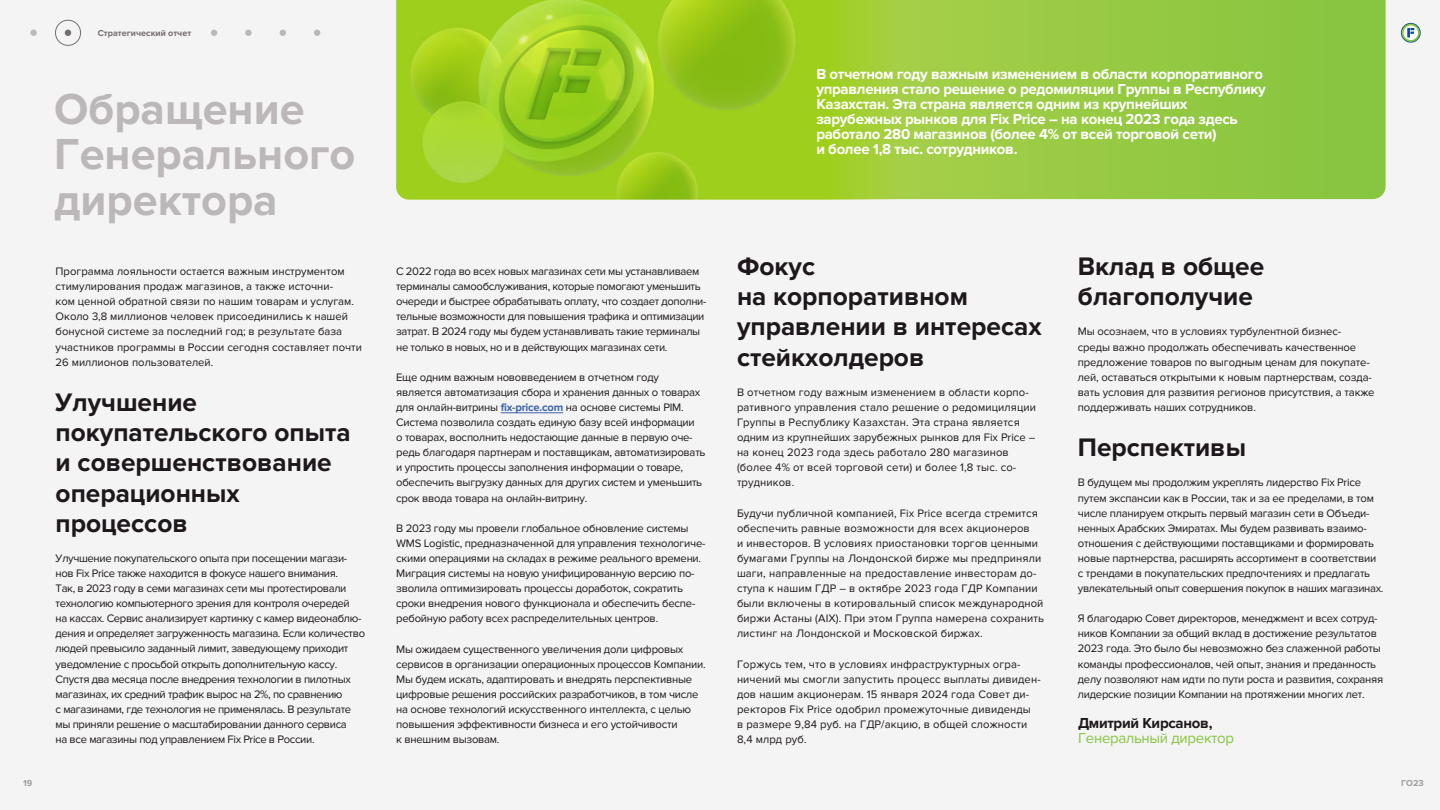
<style>
.page{position:relative;width:1440px;height:810px;background:#f4f4f4}
.page>*{position:absolute;margin:0;border:0;box-sizing:border-box;transform-origin:0 0}
.t1{font:700 45px/45.3px "Proxima Nova";color:#bcb8b9}
.t2{font:700 26.25px/30.2px "Proxima Nova";color:#1e181c}
.t3{font:700 15px/15.1px "Proxima Nova";letter-spacing:-.02em;color:#fff}
.t4{font:15px "Proxima Nova";letter-spacing:-.02em;color:#88c540}
.t5{font:700 15px "Proxima Nova";letter-spacing:-.02em;color:#1e181c}
.t6{font:11.25px/15.1px "Proxima Nova";letter-spacing:-.02em;color:#1e181c}
.t7{font:11.25px/15.1px "Proxima Nova";letter-spacing:.01em;color:#1e181c}
.t8{font:11.25px/15.1px "Proxima Nova";color:#1e181c}
.t9{font:700 9px "Proxima Nova";color:#746e70}
.t10{font:700 9px "Proxima Nova";color:#a29d9e}
.s1{font-weight:700;color:#3b63ae}
</style>
<div class="page">
<svg style="left:1401px;top:23px;width:20px;height:20px"></svg>
<div style="left:30px;top:30px;width:7px;height:6px;background:#bcb8b9;border-radius:50%"></div>
<svg style="left:65px;top:30px;width:6px;height:6px"></svg>
<svg style="left:211px;top:30px;width:6px;height:6px"></svg>
<div style="left:245px;top:30px;width:7px;height:6px;background:#bcb8b9;border-radius:50%"></div>
<svg style="left:280px;top:30px;width:6px;height:6px"></svg>
<svg style="left:314px;top:30px;width:6px;height:6px"></svg>
<div style="left:55px;top:20px;width:26px;height:26px;border:1px solid #746e70;border-radius:50%"></div>
<svg style="left:921px;top:0;width:465px;height:199px;background:#94c943"></svg>
<img style="left:396px;top:0;width:525px;height:200px">
<hr style="left:501px;top:413px;width:62px;height:1px;background:#3b63ae">
<p class="t9" style="left:98px;top:28px;width:95px">Стратегический отчет</p>
<h1 class="t1" style="left:54px;top:88px;width:303px">Обращение<br>Генерального директора</h1>
<p class="t8" style="left:56px;top:264px;width:308px">Программа лояльности остается важным инструментом стимулирования продаж магазинов, а также источни-<br>ком ценной обратной связи по нашим товарам и услугам.<br>Около 3,8 миллионов человек присоединились к нашей бонусной системе за последний год; в результате база участников программы в России сегодня составляет почти 26 миллионов пользователей.</p>
<h2 class="t2" style="left:56px;top:388px;width:297px">Улучшение покупательского опыта и совершенствование операционных процессов</h2>
<p class="t6" style="left:56px;top:551px;width:311px">Улучшение покупательского опыта при посещении магази&shy;нов Fix Price также находится в фокусе нашего внимания.<br>Так, в 2023 году в семи магазинах сети мы протестировали технологию компьютерного зрения для контроля очередей<br>на кассах. Сервис анализирует картинку с камер видеонаблю&shy;дения и определяет загруженность магазина. Если количество людей превысило заданный лимит, заведующему приходит уведомление с просьбой открыть дополнительную кассу.<br>Спустя два месяца после внедрения технологии в пилотных магазинах, их средний трафик вырос на 2%, по сравнению<br>с магазинами, где технология не применялась. В результате мы приняли решение о масштабировании данного сервиса<br>на все магазины под управлением Fix Price в России.</p>
<p class="t3" style="left:816px;top:67px;width:451px">В отчетном году важным изменением в области корпоративного управления стало решение о редомиляции Группы в Республику Казахстан. Эта страна является одним из крупнейших зарубежных рынков для Fix Price – на конец 2023 года здесь работало 280 магазинов (более 4% от всей торговой сети)<br>и более 1,8 тыс. сотрудников.</p>
<p class="t6" style="left:396px;top:264px;width:312px">С 2022 года во всех новых магазинах сети мы устанавливаем терминалы самообслуживания, которые помогают уменьшить очереди и быстрее обрабатывать оплату, что создает дополни&shy;тельные возможности для повышения трафика и оптимизации затрат. В 2024 году мы будем устанавливать такие терминалы не только в новых, но и в действующих магазинах сети.</p>
<p class="t6" style="left:396px;top:370px;width:311px">Еще одним важным нововведением в отчетном году является автоматизация сбора и хранения данных о товарах для онлайн-витрины <span class="s1">fix-price.com</span> на основе системы PIM.<br>Система позволила создать единую базу всей информации<br>о товарах, восполнить недостающие данные в первую оче&shy;редь благодаря партнерам и поставщикам, автоматизировать и упростить процессы заполнения информации о товаре, обеспечить выгрузку данных для других систем и уменьшить срок ввода товара на онлайн-витрину.</p>
<p class="t6" style="left:396px;top:521px;width:311px">В 2023 году мы провели глобальное обновление системы WMS Logistic, предназначенной для управления технологиче&shy;скими операциями на складах в режиме реального времени.<br>Миграция системы на новую унифицированную версию по&shy;зволила оптимизировать процессы доработок, сократить сроки внедрения нового функционала и обеспечить беспе&shy;ребойную работу всех распределительных центров.</p>
<p class="t6" style="left:396px;top:641px;width:311px">Мы ожидаем существенного увеличения доли цифровых сервисов в организации операционных процессов Компании.<br>Мы будем искать, адаптировать и внедрять перспективные цифровые решения российских разработчиков, в том числе на основе технологий искусственного интеллекта, с целью повышения эффективности бизнеса и его устойчивости<br>к внешним вызовам.</p>
<h2 class="t2" style="left:737px;top:252px;width:306px">Фокус<br>на корпоративном управлении в интересах стейкхолдеров</h2>
<p class="t7" style="left:737px;top:385px;width:301px">В отчетном году важным изменением в области корпо&shy;ративного управления стало решение о редомициляции Группы в Республику Казахстан. Эта страна является одним из крупнейших зарубежных рынков для Fix Price – на конец 2023 года здесь работало 280 магазинов (более 4% от всей торговой сети) и более 1,8 тыс. со&shy;трудников.</p>
<p class="t7" style="left:737px;top:506px;width:309px">Будучи публичной компанией, Fix Price всегда стремится обеспечить равные возможности для всех акционеров<br>и инвесторов. В условиях приостановки торгов ценными бумагами Группы на Лондонской бирже мы предприняли шаги, направленные на предоставление инвесторам до&shy;ступа к нашим ГДР – в октябре 2023 года ГДР Компании были включены в котировальный список международной биржи Астаны (AIX). При этом Группа намерена сохранить листинг на Лондонской и Московской биржах.</p>
<p class="t7" style="left:737px;top:656px;width:305px">Горжусь тем, что в условиях инфраструктурных огра&shy;ничений мы смогли запустить процесс выплаты дивиден&shy;дов нашим акционерам. 15 января 2024 года Совет ди&shy;ректоров Fix Price одобрил промежуточные дивиденды<br>в размере 9,84 руб. на ГДР/акцию, в общей сложности 8,4 млрд руб.</p>
<h2 class="t2" style="left:1078px;top:252px;width:188px">Вклад в общее благополучие</h2>
<p class="t6" style="left:1078px;top:324px;width:298px">Мы осознаем, что в условиях турбулентной бизнес&shy;среды важно продолжать обеспечивать качественное предложение товаров по выгодным ценам для покупате&shy;лей, оставаться открытыми к новым партнерствам, созда&shy;вать условия для развития регионов присутствия, а также поддерживать наших сотрудников.</p>
<h2 class="t2" style="left:1078px;top:433px;width:170px">Перспективы</h2>
<p class="t6" style="left:1078px;top:475px;width:307px">В будущем мы продолжим укреплять лидерство Fix Price путем экспансии как в России, так и за ее пределами, в том числе планируем открыть первый магазин сети в Объеди&shy;ненных Арабских Эмиратах. Мы будем развивать взаимо&shy;отношения с действующими поставщиками и формировать новые партнерства, расширять ассортимент в соответствии с трендами в покупательских предпочтениях и предлагать увлекательный опыт совершения покупок в наших магазинах.</p>
<p class="t6" style="left:1078px;top:611px;width:307px">Я благодарю Совет директоров, менеджмент и всех сотруд&shy;ников Компании за общий вклад в достижение результатов 2023 года. Это было бы невозможно без слаженной работы команды профессионалов, чей опыт, знания и преданность делу позволяют нам идти по пути роста и развития, сохраняя лидерские позиции Компании на протяжении многих лет.</p>
<h3 class="t5" style="left:1078px;top:714px;width:136px">Дмитрий Кирсанов,</h3>
<h3 class="t4" style="left:1078px;top:729px;width:158px">Генеральный директор</h3>
<p class="t10" style="left:23px;top:778px;width:11px">19</p>
<p class="t10" style="left:1401px;top:778px;width:24px">ГО23</p>
</div>
